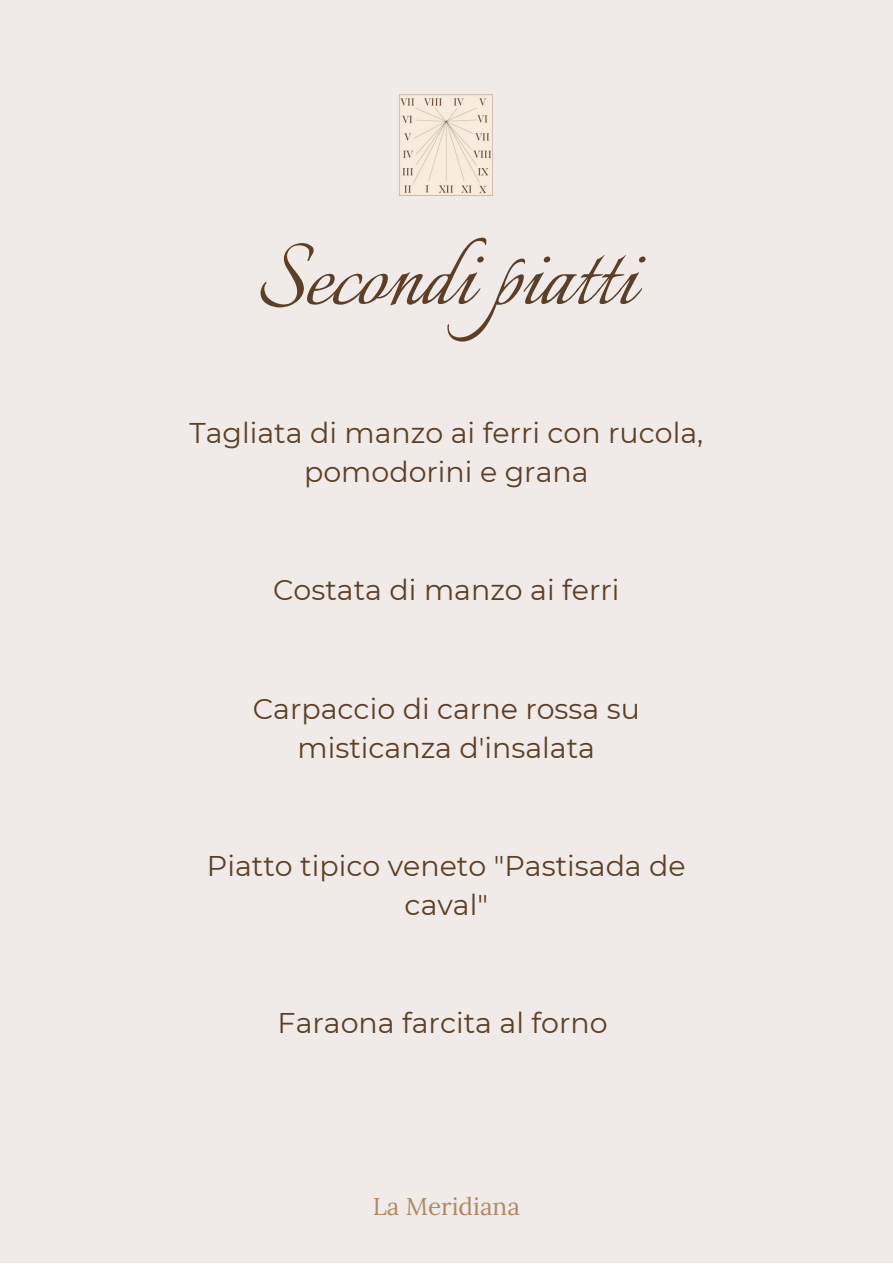
<style>
.page{position:relative;width:893px;height:1264px;background:#fff}
.page>*{position:absolute;margin:0;border:0;box-sizing:border-box;transform-origin:0 0}
.t1{font:107.85px "Italianno";color:#5c3f26}
.t2{font:28.5px/39.3px "Montserrat";color:#5c3f26;text-align:center}
.t3{font:24.3px "Lora";color:#af8963}
</style>
<div class="page">
<div style="left:0;top:0;width:892px;height:1262px;background:#f0ebe8"></div>
<img style="left:399px;top:94px;width:94px;height:102px">
<p class="t1" style="left:256px;top:217px;width:381px">Secondi piatti</p>
<p class="t2" style="left:189px;top:413px;width:515px">Tagliata di manzo ai ferri con rucola, pomodorini e grana</p>
<p class="t2" style="left:273px;top:570px;width:348px">Costata di manzo ai ferri</p>
<p class="t2" style="left:253px;top:688px;width:388px">Carpaccio di carne rossa su misticanza d'insalata</p>
<p class="t2" style="left:207px;top:846px;width:480px">Piatto tipico veneto "Pastisada de caval"</p>
<p class="t2" style="left:277px;top:1003px;width:331px">Faraona farcita al forno</p>
<p class="t3" style="left:373px;top:1190px;width:149px">La Meridiana</p>
</div>
